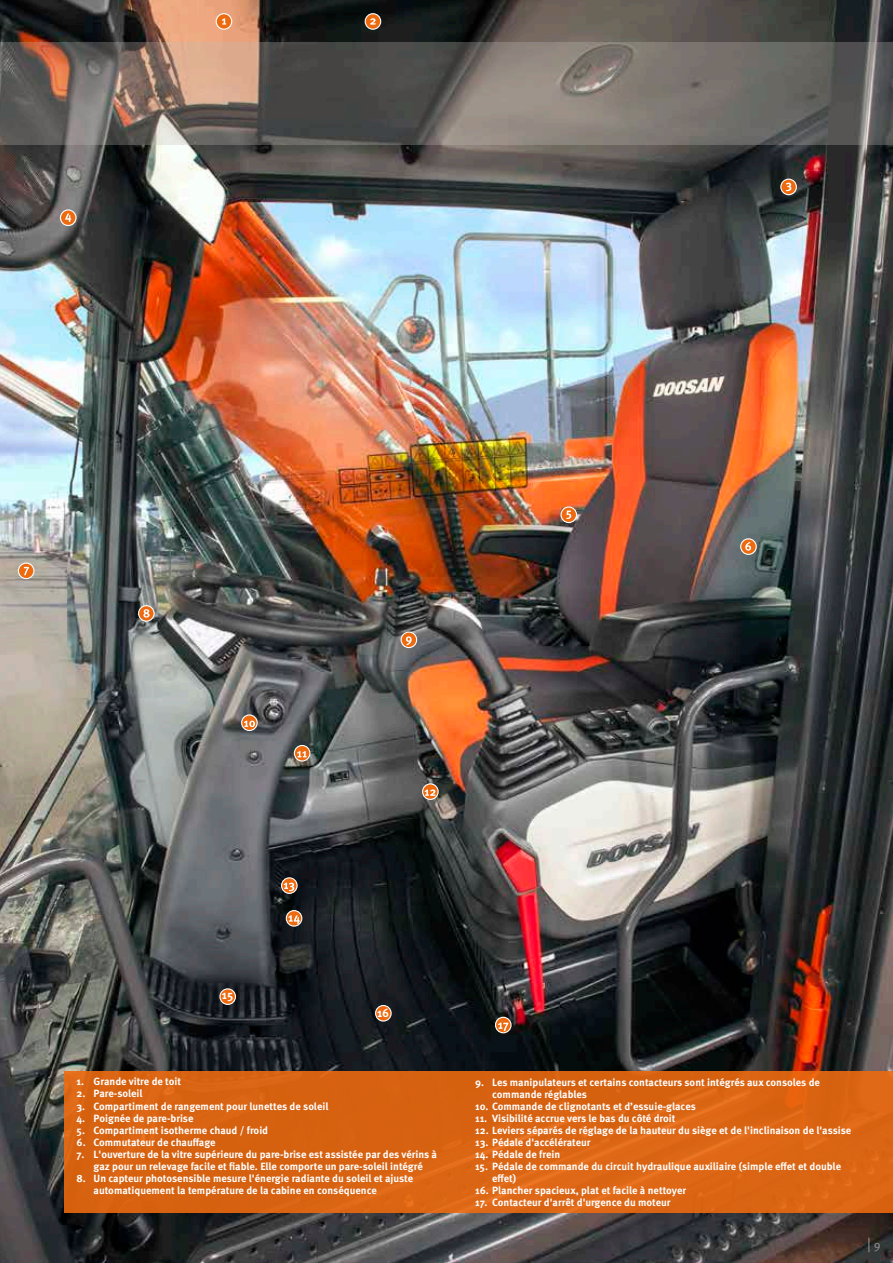
<style>
.page{position:relative;width:893px;height:1263px;background:#fff}
.page>*{position:absolute;margin:0;border:0;box-sizing:border-box;transform-origin:0 0}
.t1{font:15px "Meta Pro Norm";color:#979296}
.t2{font:700 12px "Meta Pro";color:#fff}
.t3{font:700 10.5px/12px "Meta Pro";color:#fff}
.s1{font-size:12px}
</style>
<div class="page">
<img style="left:0;top:0;width:893px;height:1263px">
<div style="left:64px;top:1071px;width:829px;height:142px;background:#d96311"></div>
<svg style="left:0;top:43px;width:893px;height:102px;background:#746b65"></svg>
<svg style="left:216px;top:14px;width:16px;height:15px"></svg>
<div style="left:216px;top:13px;width:16px;height:17px;border:1px solid #fff;border-radius:50%"></div>
<svg style="left:222px;top:18px;width:4px;height:7px"></svg>
<svg style="left:365px;top:14px;width:16px;height:15px"></svg>
<div style="left:365px;top:13px;width:16px;height:17px;border:1px solid #fff;border-radius:50%"></div>
<svg style="left:370px;top:18px;width:6px;height:7px"></svg>
<svg style="left:781px;top:179px;width:15px;height:16px"></svg>
<div style="left:780px;top:179px;width:17px;height:16px;border:1px solid #fff;border-radius:50%"></div>
<svg style="left:786px;top:183px;width:5px;height:8px"></svg>
<svg style="left:60px;top:210px;width:16px;height:15px"></svg>
<div style="left:60px;top:209px;width:17px;height:17px;border:1px solid #fff;border-radius:50%"></div>
<svg style="left:65px;top:213px;width:6px;height:9px"></svg>
<svg style="left:561px;top:507px;width:15px;height:15px"></svg>
<div style="left:560px;top:506px;width:17px;height:17px;border:1px solid #fff;border-radius:50%"></div>
<svg style="left:566px;top:511px;width:5px;height:8px"></svg>
<svg style="left:741px;top:539px;width:15px;height:15px"></svg>
<div style="left:740px;top:538px;width:17px;height:17px;border:1px solid #fff;border-radius:50%"></div>
<svg style="left:745px;top:542px;width:6px;height:9px"></svg>
<svg style="left:18px;top:563px;width:16px;height:16px"></svg>
<div style="left:18px;top:562px;width:16px;height:17px;border:1px solid #fff;border-radius:50%"></div>
<svg style="left:24px;top:567px;width:5px;height:8px"></svg>
<svg style="left:139px;top:606px;width:15px;height:15px"></svg>
<div style="left:138px;top:605px;width:17px;height:17px;border:1px solid #fff;border-radius:50%"></div>
<svg style="left:143px;top:609px;width:7px;height:8px"></svg>
<svg style="left:242px;top:715px;width:15px;height:15px"></svg>
<div style="left:241px;top:714px;width:17px;height:17px;border:1px solid #fff;border-radius:50%"></div>
<svg style="left:244px;top:721px;width:11px;height:6px"></svg>
<svg style="left:401px;top:632px;width:16px;height:15px"></svg>
<div style="left:401px;top:631px;width:16px;height:17px;border:1px solid #fff;border-radius:50%"></div>
<svg style="left:406px;top:636px;width:6px;height:9px"></svg>
<svg style="left:294px;top:745px;width:16px;height:16px"></svg>
<div style="left:294px;top:745px;width:16px;height:16px;border:1px solid #fff;border-radius:50%"></div>
<svg style="left:297px;top:751px;width:10px;height:6px"></svg>
<svg style="left:423px;top:784px;width:15px;height:15px"></svg>
<div style="left:422px;top:783px;width:17px;height:17px;border:1px solid #fff;border-radius:50%"></div>
<svg style="left:425px;top:789px;width:11px;height:7px"></svg>
<svg style="left:282px;top:878px;width:15px;height:15px"></svg>
<div style="left:281px;top:877px;width:17px;height:17px;border:1px solid #fff;border-radius:50%"></div>
<svg style="left:284px;top:883px;width:10px;height:8px"></svg>
<svg style="left:286px;top:910px;width:16px;height:16px"></svg>
<div style="left:286px;top:910px;width:16px;height:17px;border:1px solid #fff;border-radius:50%"></div>
<svg style="left:288px;top:915px;width:12px;height:9px"></svg>
<svg style="left:220px;top:989px;width:15px;height:15px"></svg>
<div style="left:219px;top:988px;width:17px;height:17px;border:1px solid #fff;border-radius:50%"></div>
<svg style="left:222px;top:992px;width:11px;height:10px"></svg>
<svg style="left:376px;top:1005px;width:15px;height:16px"></svg>
<div style="left:375px;top:1005px;width:17px;height:16px;border:1px solid #fff;border-radius:50%"></div>
<svg style="left:377px;top:1008px;width:12px;height:10px"></svg>
<svg style="left:495px;top:1017px;width:16px;height:16px"></svg>
<div style="left:495px;top:1017px;width:17px;height:16px;border:1px solid #fff;border-radius:50%"></div>
<svg style="left:498px;top:1022px;width:10px;height:9px"></svg>
<p class="t2" style="left:222px;top:985px;width:13px">15</p>
<p class="t2" style="left:377px;top:1003px;width:14px">16</p>
<p class="t3" style="left:77px;top:1075px;width:106px">1. Grande vitre de toit</p>
<p class="t3" style="left:77px;top:1087px;width:68px">2. Pare-soleil</p>
<p class="t3" style="left:77px;top:1099px;width:253px">3. Compartiment de rangement pour lunettes de soleil</p>
<p class="t3" style="left:77px;top:1111px;width:119px">4. Poignée de pare-brise</p>
<p class="t3" style="left:77px;top:1123px;width:193px">5. Compartiment isotherme chaud / froid</p>
<p class="t3" style="left:77px;top:1135px;width:141px">6. Commutateur de chauffage</p>
<p class="t3" style="left:77px;top:1147px;width:362px;text-align:center">7. L'ouverture de la vitre supérieure du pare-brise est assistée par des vérins à gaz pour un relevage facile et fiable. Elle comporte un pare-soleil intégré</p>
<p class="t3" style="left:94px;top:1171px;width:321px;text-indent:-17px">8. Un capteur photosensible mesure l'énergie radiante du soleil et ajuste automatiquement la température de la cabine en conséquence</p>
<p class="t3" style="left:492px;top:1075px;width:329px;text-indent:-17px">9. Les manipulateurs et certains contacteurs sont intégrés aux consoles de commande réglables</p>
<p class="t3" style="left:475px;top:1099px;width:222px">10. Commande de clignotants et d’essuie-glaces</p>
<p class="t3" style="left:475px;top:1111px;width:202px">11. Visibilité accrue vers le bas du côté droit</p>
<p class="t3" style="left:475px;top:1123px;width:378px">12. Leviers séparés de réglage de la hauteur du siège et de l'inclinaison de l'assise</p>
<p class="t3" style="left:475px;top:1135px;width:117px">13. Pédale d'accélérateur</p>
<p class="t3" style="left:475px;top:1147px;width:87px">14. Pédale de frein</p>
<p class="t3" style="left:492px;top:1159px;width:350px;text-indent:-17px">15. Pédale de commande du circuit hydraulique auxiliaire (simple effet et double effet)</p>
<p class="t3" style="left:475px;top:1183px;width:213px">16. Plancher spacieux, plat et facile à nettoyer</p>
<p class="t3" style="left:475px;top:1195px;width:197px">17. Contacteur d'arrêt d'urgence du moteur</p>
<h1 class="t1" style="left:867px;top:1232px;width:15px">| <span class="s1">9</span></h1>
</div>
